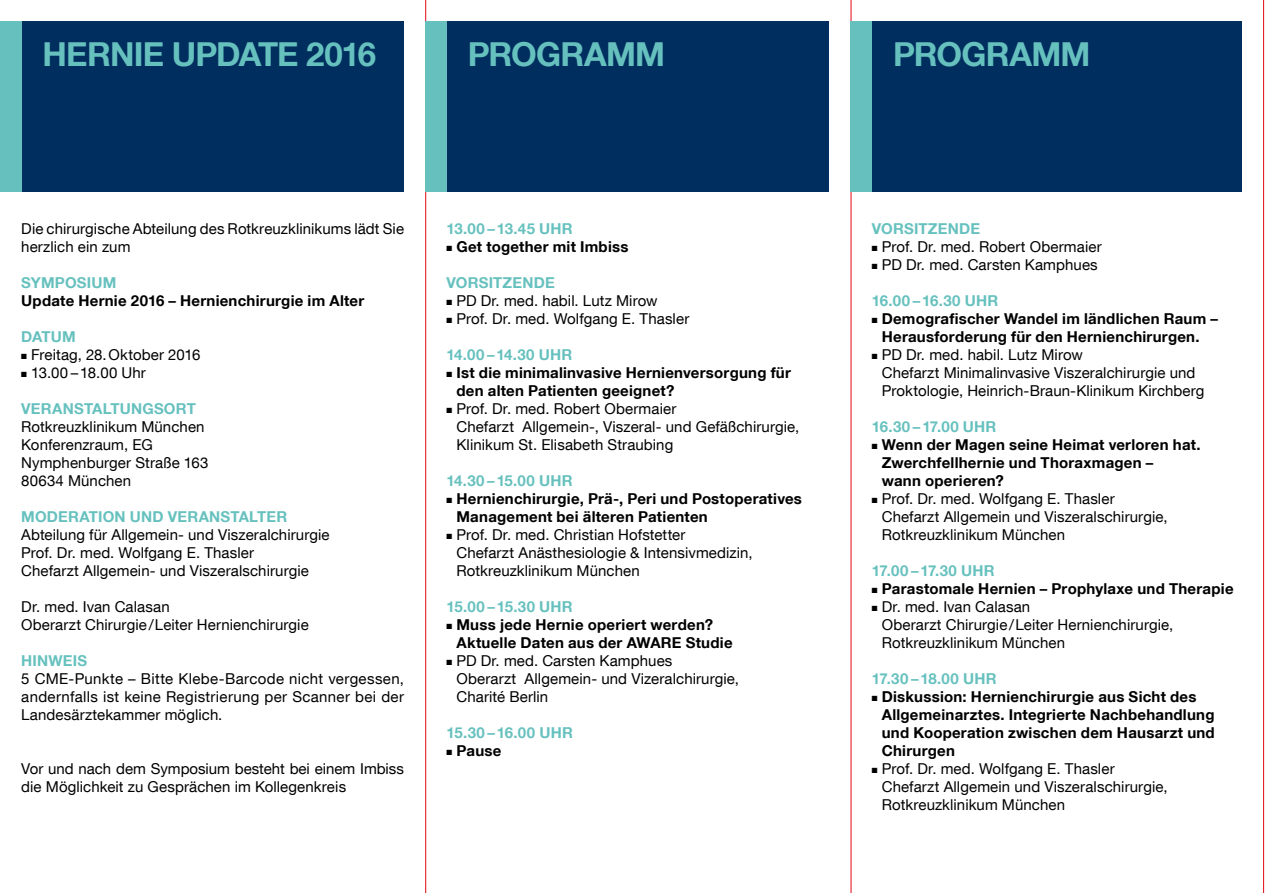
<style>
.page{position:relative;width:1276px;height:893px;background:#fff}
.page>*{position:absolute;margin:0;border:0;box-sizing:border-box;transform-origin:0 0}
.t1{font:700 33px "Helvetica Neue LT Com";letter-spacing:-.025em;color:#66c1be}
.t2{font:15px/18px "Helvetica Neue LT Com";letter-spacing:.005em;color:#000}
.t3{font:700 15px/18px "Helvetica Neue LT Com";letter-spacing:.015em;color:#000}
.t4{font:700 15px "Helvetica Neue LT Com";letter-spacing:.015em;color:#66c1be}
</style>
<div class="page">
<hr style="left:425px;top:0;width:1px;height:893px;background:#e30613">
<hr style="left:850px;top:0;width:1px;height:893px;background:#e30613">
<hr style="left:1263px;top:0;width:1px;height:893px;background:#e30613">
<div style="left:21px;top:21px;width:383px;height:170px;background:#002e5f"></div>
<div style="left:446px;top:21px;width:383px;height:170px;background:#002e5f"></div>
<div style="left:872px;top:21px;width:370px;height:170px;background:#002e5f"></div>
<div style="left:0;top:21px;width:21px;height:170px;background:#66c1be"></div>
<div style="left:425px;top:21px;width:21px;height:170px;background:#66c1be"></div>
<div style="left:850px;top:21px;width:22px;height:170px;background:#66c1be"></div>
<h1 class="t1" style="left:43px;top:33px;width:335px">HERNIE UPDATE 2016</h1>
<h1 class="t1" style="left:468px;top:33px;width:199px">PROGRAMM</h1>
<h1 class="t1" style="left:893px;top:33px;width:199px">PROGRAMM</h1>
<p class="t2" style="left:21px;top:219px;width:384px">Die chirurgische Abteilung des Rotkreuzklinikums lädt Sie herzlich ein zum</p>
<p class="t4" style="left:21px;top:273px;width:97px">SYMPOSIUM</p>
<p class="t3" style="left:21px;top:291px;width:344px">Update Hernie 2016 – Hernienchirurgie im Alter</p>
<p class="t4" style="left:21px;top:327px;width:56px">DATUM</p>
<p class="t2" style="left:21px;top:345px;width:181px">■ Freitag, 28.Oktober 2016</p>
<p class="t2" style="left:21px;top:363px;width:126px">■ 13.00 – 18.00 Uhr</p>
<p class="t4" style="left:21px;top:399px;width:176px">VERANSTALTUNGSORT</p>
<p class="t2" style="left:21px;top:417px;width:189px">Rotkreuzklinikum München<br>Konferenzraum, EG<br>Nymphenburger Straße 163<br>80634 München</p>
<p class="t4" style="left:21px;top:507px;width:267px">MODERATION UND VERANSTALTER</p>
<p class="t2" style="left:21px;top:525px;width:310px">Abteilung für Allgemein- und Viszeralchirurgie<br>Prof. Dr. med. Wolfgang E. Thasler<br>Chefarzt Allgemein- und Viszeralschirurgie</p>
<p class="t2" style="left:21px;top:597px;width:289px">Dr. med. Ivan Calasan<br>Oberarzt Chirurgie / Leiter Hernienchirurgie</p>
<p class="t4" style="left:21px;top:651px;width:67px">HINWEIS</p>
<p class="t2" style="left:21px;top:669px;width:384px;text-align:justify">5 CME-Punkte – Bitte Klebe-Barcode nicht vergessen, andernfalls ist keine Registrierung per Scanner bei der Landesärztekammer möglich.</p>
<p class="t2" style="left:21px;top:759px;width:384px">Vor und nach dem Symposium besteht bei einem Imbiss die Möglichkeit zu Gesprächen im Kollegenkreis</p>
<p class="t4" style="left:446px;top:219px;width:128px">13.00 – 13.45 UHR</p>
<p class="t3" style="left:446px;top:237px;width:183px">■ Get together mit Imbiss</p>
<p class="t4" style="left:446px;top:273px;width:110px">VORSITZENDE</p>
<p class="t2" style="left:446px;top:291px;width:212px">■ PD Dr. med. habil. Lutz Mirow</p>
<p class="t2" style="left:446px;top:309px;width:244px">■ Prof. Dr. med. Wolfgang E. Thasler</p>
<p class="t4" style="left:446px;top:345px;width:127px">14.00 – 14.30 UHR</p>
<p class="t3" style="left:456px;top:363px;width:336px;text-indent:-10px">■ Ist die minimalinvasive Hernienversorgung für den alten Patienten geeignet?</p>
<p class="t2" style="left:456px;top:399px;width:344px;text-indent:-10px">■ Prof. Dr. med. Robert Obermaier<br>Chefarzt Allgemein-, Viszeral- und Gefäßchirurgie,<br>Klinikum St. Elisabeth Straubing</p>
<p class="t4" style="left:446px;top:471px;width:127px">14.30 – 15.00 UHR</p>
<p class="t3" style="left:456px;top:489px;width:347px;text-indent:-10px">■ Hernienchirurgie, Prä-, Peri und Postoperatives<br>Management bei älteren Patienten</p>
<p class="t2" style="left:456px;top:525px;width:297px;text-indent:-10px">■ Prof. Dr. med. Christian Hofstetter<br>Chefarzt Anästhesiologie &amp; Intensivmedizin,<br>Rotkreuzklinikum München</p>
<p class="t4" style="left:446px;top:597px;width:128px">15.00 – 15.30 UHR</p>
<p class="t3" style="left:456px;top:615px;width:278px;text-indent:-10px">■ Muss jede Hernie operiert werden?<br>Aktuelle Daten aus der AWARE Studie</p>
<p class="t2" style="left:456px;top:651px;width:284px;text-indent:-10px">■ PD Dr. med. Carsten Kamphues<br>Oberarzt Allgemein- und Vizeralchirurgie,<br>Charité Berlin</p>
<p class="t4" style="left:446px;top:723px;width:128px">15.30 – 16.00 UHR</p>
<p class="t3" style="left:446px;top:741px;width:56px">■ Pause</p>
<p class="t4" style="left:872px;top:219px;width:110px">VORSITZENDE</p>
<p class="t2" style="left:872px;top:237px;width:231px">■ Prof. Dr. med. Robert Obermaier</p>
<p class="t2" style="left:872px;top:255px;width:227px">■ PD Dr. med. Carsten Kamphues</p>
<p class="t4" style="left:872px;top:291px;width:128px">16.00 – 16.30 UHR</p>
<p class="t3" style="left:872px;top:309px;width:348px;text-align:center">■ Demografischer Wandel im ländlichen Raum –<br>Herausforderung für den Hernienchirurgen.</p>
<p class="t2" style="left:882px;top:345px;width:324px;text-indent:-10px">■ PD Dr. med. habil. Lutz Mirow<br>Chefarzt Minimalinvasive Viszeralchirurgie und<br>Proktologie, Heinrich-Braun-Klinikum Kirchberg</p>
<p class="t4" style="left:872px;top:417px;width:126px">16.30 – 17.00 UHR</p>
<p class="t3" style="left:882px;top:435px;width:320px;text-indent:-10px">■ Wenn der Magen seine Heimat verloren hat.<br>Zwerchfellhernie und Thoraxmagen –<br>wann operieren?</p>
<p class="t2" style="left:882px;top:489px;width:287px;text-indent:-10px">■ Prof. Dr. med. Wolfgang E. Thasler<br>Chefarzt Allgemein und Viszeralschirurgie,<br>Rotkreuzklinikum München</p>
<p class="t4" style="left:872px;top:561px;width:124px">17.00 – 17.30 UHR</p>
<p class="t3" style="left:872px;top:579px;width:363px">■ Parastomale Hernien – Prophylaxe und Therapie</p>
<p class="t2" style="left:882px;top:597px;width:293px;text-indent:-10px">■ Dr. med. Ivan Calasan<br>Oberarzt Chirurgie / Leiter Hernienchirurgie,<br>Rotkreuzklinikum München</p>
<p class="t4" style="left:872px;top:669px;width:126px">17.30 – 18.00 UHR</p>
<p class="t3" style="left:882px;top:687px;width:334px;text-indent:-10px">■ Diskussion: Hernienchirurgie aus Sicht des Allgemeinarztes. Integrierte Nachbehandlung und Kooperation zwischen dem Hausarzt und Chirurgen</p>
<p class="t2" style="left:882px;top:759px;width:287px;text-indent:-10px">■ Prof. Dr. med. Wolfgang E. Thasler<br>Chefarzt Allgemein und Viszeralschirurgie,<br>Rotkreuzklinikum München</p>
</div>
